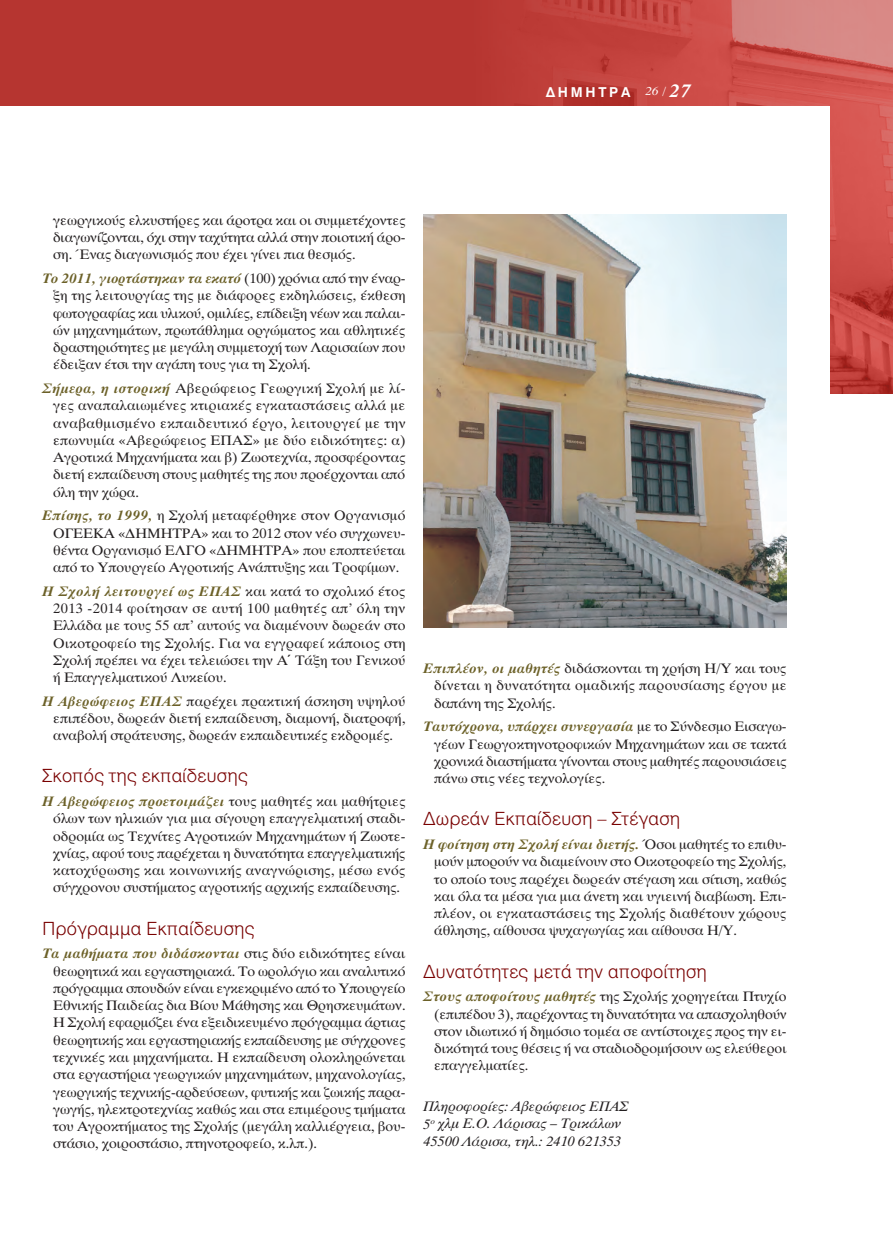
<style>
.page{position:relative;width:893px;height:1234px;background:#fff}
.page>*{position:absolute;margin:0;border:0;box-sizing:border-box;transform-origin:0 0}
.MESOTITLOI{font:300 18px "UB Helvetica";letter-spacing:.02em;color:#790100}
.KEIMENO{font:14.25px/17.2px "UB Times";color:#231f20;text-align:justify;scale:1.05 1}
.PLIROFORIES{font:14.25px "UB Times Italic";color:#231f20;scale:1.05 1}
.t1{font:13.5px "UB Helvetica Bold";letter-spacing:.2em;color:#fff}
.s1{font-family:"UB Times Bold";font-style:italic;font-size:18.9px}
.s2{font-family:"UB Times Bold";font-style:italic;color:#6c6128}
.s3{font-family:"Arial"}
</style>
<div class="page">
<div style="left:0;top:0;width:893px;height:393px;background:#b63530"></div>
<img style="left:528px;top:0;width:365px;height:393px">
<div style="left:0;top:106px;width:829px;height:1043px;background:#fff"></div>
<img style="left:424px;top:214px;width:363px;height:413px">
<p class="t1" style="left:546px;top:84px;width:147px">ΔΗΜΗΤΡΑ <sup>26</sup> <sup>/</sup> <span class="s1">27</span></p>
<p class="KEIMENO" style="left:53px;top:211px;width:337px">γεωργικούς ελκυστήρες και άροτρα και οι συμμετέχοντες διαγωνίζονται, όχι στην ταχύτητα αλλά στην ποιοτική άρο&shy;ση. Ένας διαγωνισμός που έχει γίνει πια θεσμός.</p>
<p class="KEIMENO" style="left:53px;top:270px;width:337px;text-indent:-11px"><span class="s2">Το 2011, γιορτάστηκαν τα εκατό</span> (100) χρόνια από την έναρ&shy;ξη της λειτουργίας της με διάφορες εκδηλώσεις, έκθεση φωτογραφίας και υλικού, ομιλίες, επίδειξη νέων και παλαι&shy;ών μηχανημάτων, πρωτάθλημα οργώματος και αθλητικές δραστηριότητες με μεγάλη συμμετοχή των Λαρισαίων που έδειξαν έτσι την αγάπη τους για τη Σχολή.</p>
<p class="KEIMENO" style="left:53px;top:380px;width:337px;text-indent:-11px"><span class="s2">Σήμερα, η ιστορική</span> Αβερώφειος Γεωργική Σχολή με λί&shy;γες αναπαλαιωμένες κτιριακές εγκαταστάσεις αλλά με αναβαθμισμένο εκπαιδευτικό έργο, λειτουργεί με την επωνυμία «Αβερώφειος ΕΠΑΣ» με δύο ειδικότητες: α)<br>Αγροτικά Μηχανήματα και β) Ζωοτεχνία, προσφέροντας διετή εκπαίδευση στους μαθητές της που προέρχονται από όλη την χώρα.</p>
<p class="KEIMENO" style="left:53px;top:507px;width:337px;text-indent:-11px"><span class="s2">Επίσης, το 1999,</span> η Σχολή μεταφέρθηκε στον Οργανισμό ΟΓΕΕΚΑ «ΔΗΜΗΤΡΑ» και το 2012 στον νέο συγχωνευ&shy;θέντα Οργανισμό ΕΛΓΟ «ΔΗΜΗΤΡΑ» που εποπτεύεται από το Υπουργείο Αγροτικής Ανάπτυξης και Τροφίμων.</p>
<p class="KEIMENO" style="left:53px;top:582px;width:337px;text-indent:-11px"><span class="s2">Η Σχολή λειτουργεί ως ΕΠΑΣ</span> και κατά το σχολικό έτος 2013 -2014 φοίτησαν σε αυτή 100 μαθητές απ’ όλη την Ελλάδα με τους 55 απ’ αυτούς να διαμένουν δωρεάν στο Οικοτροφείο της Σχολής. Για να εγγραφεί κάποιος στη Σχολή πρέπει να έχει τελειώσει την Α<span class="s3">́</span> Τάξη του Γενικού ή Επαγγελματικού Λυκείου.</p>
<p class="KEIMENO" style="left:53px;top:692px;width:337px;text-indent:-11px"><span class="s2">Η Αβερώφειος ΕΠΑΣ</span> παρέχει πρακτική άσκηση υψηλού επιπέδου, δωρεάν διετή εκπαίδευση, διαμονή, διατροφή, αναβολή στράτευσης, δωρεάν εκπαιδευτικές εκδρομές.</p>
<p class="MESOTITLOI" style="left:43px;top:764px;width:207px">Σκοπός της εκπαίδευσης</p>
<p class="KEIMENO" style="left:53px;top:792px;width:337px;text-indent:-11px"><span class="s2">Η Αβερώφειος προετοιμάζει</span> τους μαθητές και μαθήτριες όλων των ηλικιών για μια σίγουρη επαγγελματική σταδι&shy;οδρομία ως Τεχνίτες Αγροτικών Μηχανημάτων ή Ζωοτε&shy;χνίας, αφού τους παρέχεται η δυνατότητα επαγγελματικής κατοχύρωσης και κοινωνικής αναγνώρισης, μέσω ενός σύγχρονου συστήματος αγροτικής αρχικής εκπαίδευσης.</p>
<p class="MESOTITLOI" style="left:43px;top:916px;width:213px">Πρόγραμμα Εκπαίδευσης</p>
<p class="KEIMENO" style="left:53px;top:944px;width:337px;text-indent:-11px"><span class="s2">Τα μαθήματα που διδάσκονται</span> στις δύο ειδικότητες είναι θεωρητικά και εργαστηριακά. Το ωρολόγιο και αναλυτικό πρόγραμμα σπουδών είναι εγκεκριμένο από το Υπουργείο Εθνικής Παιδείας δια Βίου Μάθησης και Θρησκευμάτων.<br>Η Σχολή εφαρμόζει ένα εξειδικευμένο πρόγραμμα άρτιας θεωρητικής και εργαστηριακής εκπαίδευσης με σύγχρονες τεχνικές και μηχανήματα. Η εκπαίδευση ολοκληρώνεται στα εργαστήρια γεωργικών μηχανημάτων, μηχανολογίας, γεωργικής τεχνικής-αρδεύσεων, φυτικής και ζωικής παρα&shy;γωγής, ηλεκτροτεχνίας καθώς και στα επιμέρους τμήματα του Αγροκτήματος της Σχολής (μεγάλη καλλιέργεια, βου&shy;στάσιο, χοιροστάσιο, πτηνοτροφείο, κ.λπ.).</p>
<p class="KEIMENO" style="left:434px;top:659px;width:337px;text-indent:-11px"><span class="s2">Επιπλέον, οι μαθητές</span> διδάσκονται τη χρήση Η/Υ και τους δίνεται η δυνατότητα ομαδικής παρουσίασης έργου με δαπάνη της Σχολής.</p>
<p class="KEIMENO" style="left:434px;top:718px;width:337px;text-indent:-11px"><span class="s2">Ταυτόχρονα, υπάρχει συνεργασία</span> με το Σύνδεσμο Εισαγω&shy;γέων Γεωργοκτηνοτροφικών Μηχανημάτων και σε τακτά χρονικά διαστήματα γίνονται στους μαθητές παρουσιάσεις πάνω στις νέες τεχνολογίες.</p>
<p class="MESOTITLOI" style="left:424px;top:807px;width:258px">Δωρεάν Εκπαίδευση – Στέγαση</p>
<p class="KEIMENO" style="left:434px;top:835px;width:337px;text-indent:-11px"><span class="s2">Η φοίτηση στη Σχολή είναι διετής.</span> Όσοι μαθητές το επιθυ&shy;μούν μπορούν να διαμείνουν στο Οικοτροφείο της Σχολής, το οποίο τους παρέχει δωρεάν στέγαση και σίτιση, καθώς και όλα τα μέσα για μια άνετη και υγιεινή διαβίωση. Επι&shy;πλέον, οι εγκαταστάσεις της Σχολής διαθέτουν χώρους άθλησης, αίθουσα ψυχαγωγίας και αίθουσα Η/Υ.</p>
<p class="MESOTITLOI" style="left:424px;top:959px;width:285px">Δυνατότητες μετά την αποφοίτηση</p>
<p class="KEIMENO" style="left:434px;top:987px;width:337px;text-indent:-11px"><span class="s2">Στους αποφοίτους μαθητές</span> της Σχολής χορηγείται Πτυχίο (επιπέδου 3), παρέχοντας τη δυνατότητα να απασχοληθούν στον ιδιωτικό ή δημόσιο τομέα σε αντίστοιχες προς την ει&shy;δικότητά τους θέσεις ή να σταδιοδρομήσουν ως ελεύθεροι επαγγελματίες.</p>
<p class="PLIROFORIES" style="left:424px;top:1098px;width:197px">Πληροφορίες: Αβερώφειος ΕΠΑΣ</p>
<p class="PLIROFORIES" style="left:424px;top:1115px;width:190px">5<sup>ο</sup> χλμ Ε.Ο. Λάρισας – Τρικάλων</p>
<p class="PLIROFORIES" style="left:424px;top:1132px;width:190px">45500 Λάρισα, τηλ.: 2410 621353</p>
</div>
